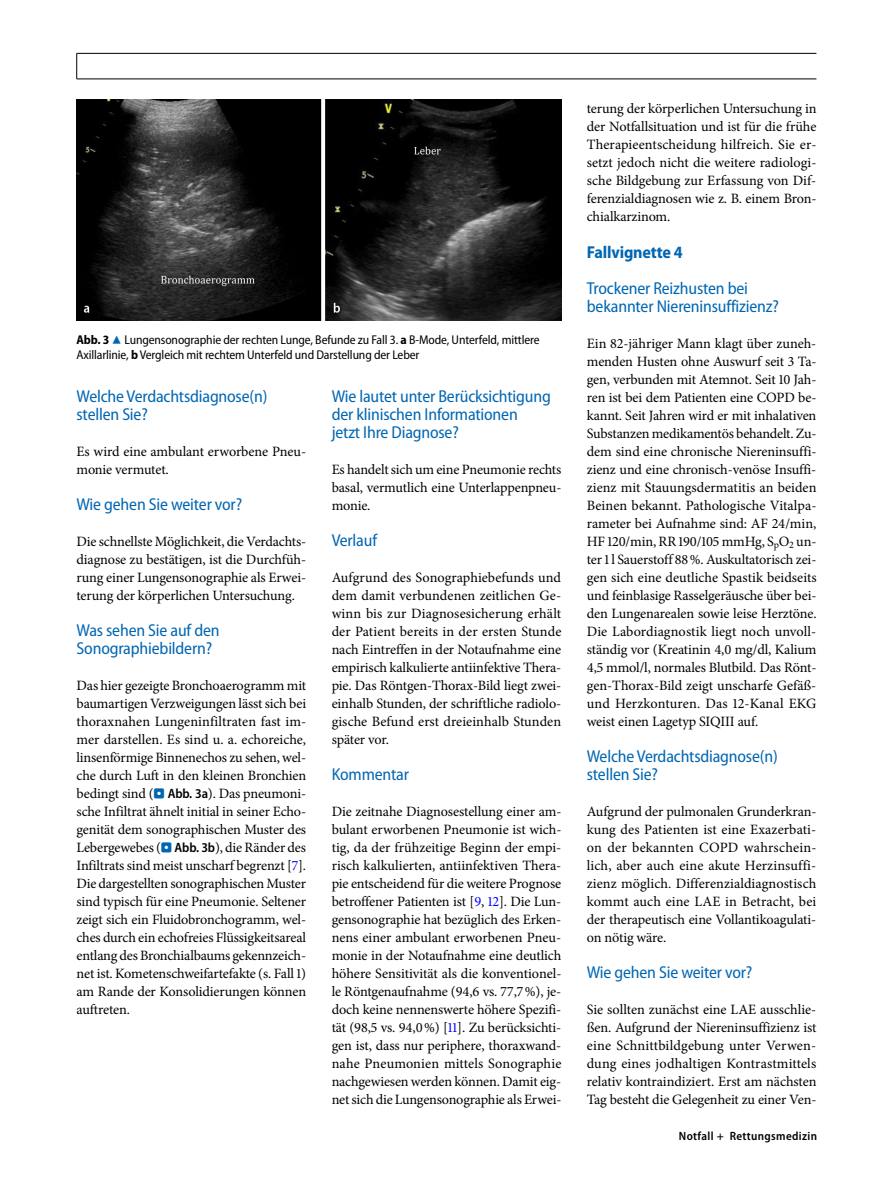
<style>
.page{position:relative;width:893px;height:1187px;background:#fff}
.page>*{position:absolute;margin:0;border:0;box-sizing:border-box;transform-origin:0 0}
.t1{font:semi-condensed 17.25px/18px "Myriad Pro";letter-spacing:-.01em;color:#0066b3}
.t2{font:700 semi-condensed 17.25px "Myriad Pro";letter-spacing:-.01em;color:#0066b3}
.t3{font:14.25px/18px "Minion Pro";letter-spacing:-.01em;color:#000;text-align:justify}
.t4{font:semi-condensed 12.75px/15px "Myriad Pro";letter-spacing:-.01em;color:#000}
.t5{font:600 semi-condensed 12px "Myriad Pro";letter-spacing:.03em;color:#000}
.s1{font-weight:700}
.s2{font-family:"Blik Buttons";font-stretch:normal;font-size:13.5px;color:#0066b3}
.s3{font-family:"Blik Buttons";font-size:13.5px;color:#0066b3}
.s4{font-family:"Myriad Pro";font-weight:600;font-stretch:semi-condensed;font-size:13.5px}
.s5{color:#00f}
.s6{font-size:18px}
</style>
<div class="page">
<img style="left:77px;top:100px;width:484px;height:220px">
<hr style="left:77px;top:79px;width:739px;height:1px;background:#000">
<svg style="left:76px;top:54px;width:1px;height:25px"></svg>
<hr style="left:77px;top:53px;width:739px;height:1px;background:#000">
<p class="t4" style="left:77px;top:332px;width:464px"><span class="s1">Abb. 3</span> <span class="s2">8</span> Lungensonographie der rechten Lunge, Befunde zu Fall 3. <span class="s1">a</span> B-Mode, Unterfeld, mittlere<br>Axillarlinie, <span class="s1">b</span> Vergleich mit rechtem Unterfeld und Darstellung der Leber</p>
<p class="t1" style="left:77px;top:387px;width:192px">Welche Verdachtsdiagnose(n) stellen Sie?</p>
<p class="t3" style="left:77px;top:442px;width:231px">Es wird eine ambulant erworbene Pneu&shy;monie vermutet.</p>
<p class="t1" style="left:77px;top:495px;width:167px">Wie gehen Sie weiter vor?</p>
<p class="t3" style="left:77px;top:532px;width:231px">Die schnellste Möglichkeit, die Verdachts&shy;diagnose zu bestätigen, ist die Durchfüh&shy;rung einer Lungensonographie als Erwei&shy;terung der körperlichen Untersuchung.</p>
<p class="t1" style="left:77px;top:621px;width:145px">Was sehen Sie auf den<br>Sonographiebildern?</p>
<p class="t3" style="left:77px;top:676px;width:231px">Das hier gezeigte Bronchoaerogramm mit baumartigen Verzweigungen lässt sich bei thoraxnahen Lungeninfiltraten fast im&shy;mer darstellen. Es sind u. a. echoreiche, linsenförmige Binnenechos zu sehen, wel&shy;che durch Luft in den kleinen Bronchien bedingt sind (<span class="s3">.</span> <span class="s4">Abb. 3a</span>). Das pneumoni&shy;sche Infiltrat ähnelt initial in seiner Echo&shy;genität dem sonographischen Muster des Lebergewebes (<span class="s3">.</span> <span class="s4">Abb. 3b</span>), die Ränder des Infiltrats sind meist unscharf begrenzt [<span class="s5">7</span>].<br>Die dargestellten sonographischen Muster sind typisch für eine Pneumonie. Seltener zeigt sich ein Fluidobronchogramm, wel&shy;ches durch ein echofreies Flüssigkeitsareal entlang des Bronchialbaums gekennzeich&shy;net ist. Kometenschweifartefakte (s. Fall 1) am Rande der Konsolidierungen können auftreten.</p>
<p class="t1" style="left:332px;top:387px;width:221px">Wie lautet unter Berücksichtigung der klinischen Informationen<br>jetzt Ihre Diagnose?</p>
<p class="t3" style="left:332px;top:460px;width:231px">Es handelt sich um eine Pneumonie rechts basal, vermutlich eine Unterlappenpneu&shy;monie.</p>
<p class="t1" style="left:332px;top:531px;width:47px">Verlauf</p>
<p class="t3" style="left:332px;top:568px;width:231px">Aufgrund des Sonographiebefunds und dem damit verbundenen zeitlichen Ge&shy;winn bis zur Diagnosesicherung erhält der Patient bereits in der ersten Stunde nach Eintreffen in der Notaufnahme eine empirisch kalkulierte antiinfektive Thera&shy;pie. Das Röntgen-Thorax-Bild liegt zwei&shy;einhalb Stunden, der schriftliche radiolo&shy;gische Befund erst dreieinhalb Stunden später vor.</p>
<p class="t1" style="left:332px;top:765px;width:79px">Kommentar</p>
<p class="t3" style="left:332px;top:802px;width:231px">Die zeitnahe Diagnosestellung einer am&shy;bulant erworbenen Pneumonie ist wich&shy;tig, da der frühzeitige Beginn der empi&shy;risch kalkulierten, antiinfektiven Thera&shy;pie entscheidend für die weitere Prognose betroffener Patienten ist [<span class="s5">9</span>, <span class="s5">12</span>]. Die Lun&shy;gensonographie hat bezüglich des Erken&shy;nens einer ambulant erworbenen Pneu&shy;monie in der Notaufnahme eine deutlich höhere Sensitivität als die konventionel&shy;le Röntgenaufnahme (94,6 vs. 77,7%), je&shy;doch keine nennenswerte höhere Spezifi&shy;tät (98,5 vs. 94,0%) [<span class="s5">11</span>]. Zu berücksichti&shy;gen ist, dass nur periphere, thoraxwand&shy;nahe Pneumonien mittels Sonographie nachgewiesen werden können. Damit eig&shy;net sich die Lungensonographie als Erwei-</p>
<p class="t3" style="left:587px;top:100px;width:231px">terung der körperlichen Untersuchung in der Notfallsituation und ist für die frühe Therapieentscheidung hilfreich. Sie er&shy;setzt jedoch nicht die weitere radiologi&shy;sche Bildgebung zur Erfassung von Dif&shy;ferenzialdiagnosen wie z. B. einem Bron&shy;chialkarzinom.</p>
<p class="t2" style="left:587px;top:242px;width:98px">Fallvignette 4</p>
<p class="t1" style="left:587px;top:279px;width:194px">Trockener Reizhusten bei bekannter Niereninsuffizienz?</p>
<p class="t3" style="left:587px;top:334px;width:231px">Ein 82-jähriger Mann klagt über zuneh&shy;menden Husten ohne Auswurf seit 3 Ta&shy;gen, verbunden mit Atemnot. Seit 10 Jah&shy;ren ist bei dem Patienten eine COPD be&shy;kannt. Seit Jahren wird er mit inhalativen Substanzen medikamentös behandelt. Zu&shy;dem sind eine chronische Niereninsuffi&shy;zienz und eine chronisch-venöse Insuffi&shy;zienz mit Stauungsdermatitis an beiden Beinen bekannt. Pathologische Vitalpa&shy;rameter bei Aufnahme sind: AF 24/min, HF 120/min, RR 190/105 mmHg, S<sub>p</sub>O<sub>2</sub> un&shy;ter 1 l Sauerstoff 88%. Auskultatorisch zei&shy;gen sich eine deutliche Spastik beidseits und feinblasige Rasselgeräusche über bei&shy;den Lungenarealen sowie leise Herztöne.<br>Die Labordiagnostik liegt noch unvoll&shy;ständig vor (Kreatinin 4,0 mg/dl, Kalium 4,5 mmol/l, normales Blutbild. Das Rönt&shy;gen-Thorax-Bild zeigt unscharfe Gefäß&shy;und Herzkonturen. Das 12-Kanal EKG weist einen Lagetyp SIQIII auf.</p>
<p class="t1" style="left:587px;top:747px;width:192px">Welche Verdachtsdiagnose(n) stellen Sie?</p>
<p class="t3" style="left:587px;top:802px;width:231px">Aufgrund der pulmonalen Grunderkran&shy;kung des Patienten ist eine Exazerbati&shy;on der bekannten COPD wahrschein&shy;lich, aber auch eine akute Herzinsuffi&shy;zienz möglich. Differenzialdiagnostisch kommt auch eine LAE in Betracht, bei der therapeutisch eine Vollantikoagulati&shy;on nötig wäre.</p>
<p class="t1" style="left:587px;top:963px;width:167px">Wie gehen Sie weiter vor?</p>
<p class="t3" style="left:587px;top:1000px;width:231px">Sie sollten zunächst eine LAE ausschlie&shy;ßen. Aufgrund der Niereninsuffizienz ist eine Schnittbildgebung unter Verwen&shy;dung eines jodhaltigen Kontrastmittels relativ kontraindiziert. Erst am nächsten Tag besteht die Gelegenheit zu einer Ven-</p>
<p class="t5" style="left:679px;top:1129px;width:157px">Notfall + Rettungsmedizin <span class="s6">5</span></p>
</div>
